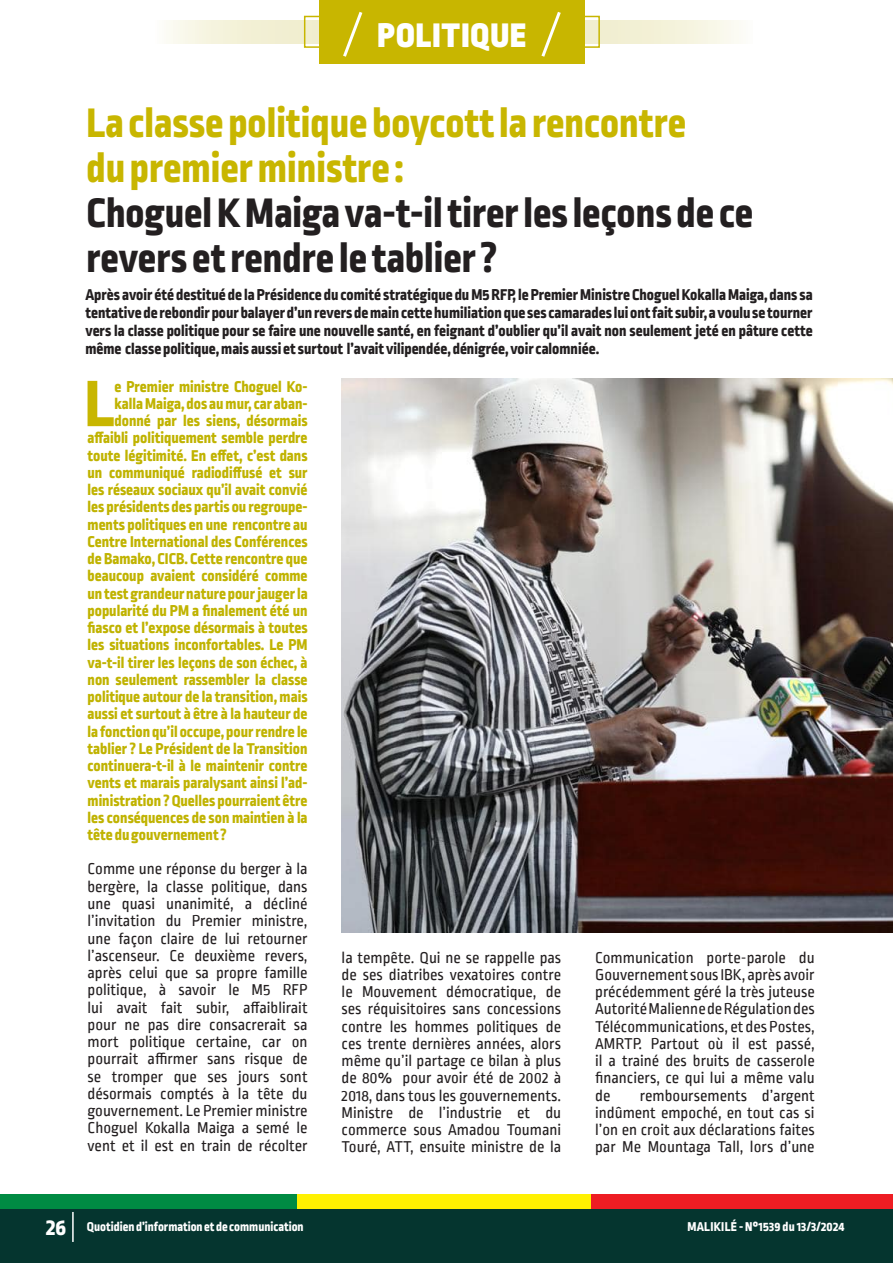
<style>
.page{position:relative;width:893px;height:1263px;background:#fff}
.page>*{position:absolute;margin:0;border:0;box-sizing:border-box;transform-origin:0 0}
.t1{font:800 69.15px "Ropa Sans Pro";color:#c8b600}
.t2{font:800 43.5px "Ropa Sans Pro";color:#231f20}
.t3{font:800 43.5px "Ropa Sans Pro";color:#c8b600}
.t4{font:900 36px "Ropa Sans Pro";letter-spacing:.03em;color:#fff}
.t5{font:16.5px/17.2px "Ropa Sans PTT";color:#231f20;text-align:justify}
.t6{font:800 16.5px "Ropa Sans Pro";color:#c0b301}
.t7{font:800 16.5px/18px "Ropa Sans Pro";color:#231f20;text-align:justify}
.t8{font:800 13.5px "Ropa Sans Pro";color:#fff}
.t9{font:800 13.5px "Ropa Sans Pro";letter-spacing:.02em;color:#fff}
.s1{font-size:24px}
</style>
<div class="page">
<div style="left:0;top:1195px;width:297px;height:17px;background:#008b43"></div>
<div style="left:297px;top:1195px;width:297px;height:17px;background:#fff101"></div>
<div style="left:592px;top:1195px;width:301px;height:17px;background:#ee1d23"></div>
<div style="left:0;top:1209px;width:893px;height:54px;background:#05352f"></div>
<hr style="left:72px;top:1212px;width:2px;height:30px;background:#fff">
<svg style="left:166px;top:20px;width:573px;height:23px;background:#f4f2db"></svg>
<div style="left:304px;top:16px;width:296px;height:32px;border:2px solid #c8b600"></div>
<div style="left:319px;top:0;width:266px;height:64px;background:#c8b600"></div>
<svg style="left:343px;top:11px;width:20px;height:46px"></svg>
<svg style="left:541px;top:11px;width:20px;height:46px"></svg>
<img style="left:342px;top:378px;width:551px;height:554px">
<p class="t4" style="left:378px;top:13px;width:150px">POLITIQUE</p>
<p class="t3" style="left:86px;top:97px;width:601px">La classe politique boycott la rencontre</p>
<p class="t3" style="left:86px;top:142px;width:319px">du premier ministre :</p>
<p class="t2" style="left:86px;top:187px;width:668px">Choguel K Maiga va-t-il tirer les leçons de ce</p>
<p class="t2" style="left:86px;top:232px;width:412px">revers et rendre le tablier ?</p>
<p class="t7" style="left:85px;top:286px;width:729px">Après avoir été destitué de la Présidence du comité stratégique du M5 RFP, le Premier Ministre Choguel Kokalla Maiga, dans sa tentative de rebondir pour balayer d’un revers de main cette humiliation que ses camarades lui ont fait subir, a voulu se tourner vers la classe politique pour se faire une nouvelle santé, en feignant d’oublier qu’il avait non seulement jeté en pâture cette même classe politique, mais aussi et surtout l’avait vilipendée, dénigrée, voir calomniée.</p>
<p class="t1" style="left:84px;top:363px;width:32px">L</p>
<p class="t6" style="left:115px;top:377px;width:195px">e Premier ministre Choguel Ko-</p>
<p class="t6" style="left:115px;top:394px;width:195px">kalla Maiga, dos au mur, car aban-</p>
<p class="t6" style="left:115px;top:411px;width:195px">donné par les siens, désormais</p>
<p class="t6" style="left:88px;top:428px;width:222px">affaibli politiquement semble perdre</p>
<p class="t6" style="left:88px;top:446px;width:222px">toute légitimité. En effet, c’est dans</p>
<p class="t6" style="left:88px;top:463px;width:222px">un communiqué radiodiffusé et sur</p>
<p class="t6" style="left:88px;top:480px;width:222px">les réseaux sociaux qu’il avait convié</p>
<p class="t6" style="left:88px;top:497px;width:222px">les présidents des partis ou regroupe-</p>
<p class="t6" style="left:88px;top:515px;width:222px">ments politiques en une rencontre au</p>
<p class="t6" style="left:88px;top:532px;width:222px">Centre International des Conférences</p>
<p class="t6" style="left:88px;top:549px;width:222px">de Bamako, CICB. Cette rencontre que</p>
<p class="t6" style="left:88px;top:566px;width:222px">beaucoup avaient considéré comme</p>
<p class="t6" style="left:88px;top:584px;width:222px">un test grandeur nature pour jauger la</p>
<p class="t6" style="left:88px;top:601px;width:222px">popularité du PM a finalement été un</p>
<p class="t6" style="left:88px;top:618px;width:222px">fiasco et l’expose désormais à toutes</p>
<p class="t6" style="left:88px;top:635px;width:222px">les situations inconfortables. Le PM</p>
<p class="t6" style="left:88px;top:653px;width:222px">va-t-il tirer les leçons de son échec, à</p>
<p class="t6" style="left:88px;top:670px;width:222px">non seulement rassembler la classe</p>
<p class="t6" style="left:88px;top:687px;width:222px">politique autour de la transition, mais</p>
<p class="t6" style="left:88px;top:704px;width:222px">aussi et surtout à être à la hauteur de</p>
<p class="t6" style="left:88px;top:722px;width:222px">la fonction qu’il occupe, pour rendre le</p>
<p class="t6" style="left:88px;top:739px;width:222px">tablier ? Le Président de la Transition</p>
<p class="t6" style="left:88px;top:756px;width:222px">continuera-t-il à le maintenir contre</p>
<p class="t6" style="left:88px;top:773px;width:222px">vents et marais paralysant ainsi l’ad-</p>
<p class="t6" style="left:88px;top:791px;width:222px">ministration ? Quelles pourraient être</p>
<p class="t6" style="left:88px;top:808px;width:222px">les conséquences de son maintien à la</p>
<p class="t6" style="left:88px;top:825px;width:141px">tête du gouvernement ?</p>
<p class="t5" style="left:88px;top:861px;width:222px">Comme une réponse du berger à la bergère, la classe politique, dans une quasi unanimité, a décliné l’invitation du Premier ministre, une façon claire de lui retourner l’ascenseur. Ce deuxième revers, après celui que sa propre famille politique, à savoir le M5 RFP lui avait fait subir, affaiblirait pour ne pas dire consacrerait sa mort politique certaine, car on pourrait affirmer sans risque de se tromper que ses jours sont désormais comptés à la tête du gouvernement. Le Premier ministre Choguel Kokalla Maiga a semé le vent et il est en train de récolter</p>
<p class="t5" style="left:342px;top:949px;width:221px">la tempête. Qui ne se rappelle pas de ses diatribes vexatoires contre le Mouvement démocratique, de ses réquisitoires sans concessions contre les hommes politiques de ces trente dernières années, alors même qu’il partage ce bilan à plus de 80% pour avoir été de 2002 à 2018, dans tous les gouvernements.<br>Ministre de l’industrie et du commerce sous Amadou Toumani Touré, ATT, ensuite ministre de la</p>
<p class="t5" style="left:595px;top:949px;width:221px">Communication porte-parole du Gouvernement sous IBK, après avoir précédemment géré la très juteuse Autorité Malienne de Régulation des Télécommunications, et des Postes, AMRTP. Partout où il est passé, il a trainé des bruits de casserole financiers, ce qui lui a même valu de</p>
<p class="t5" style="left:595px;top:1087px;width:221px;text-indent:45px">remboursements d’argent indûment empoché, en tout cas si l’on en croit aux déclarations faites par Me Mountaga Tall, lors d’une</p>
<p class="t8" style="left:46px;top:1219px;width:259px"><span class="s1">26</span> Quotidien d’information et de communication</p>
<p class="t9" style="left:687px;top:1219px;width:159px">MALIKILÉ - N°1539 du 13/3/2024</p>
</div>
